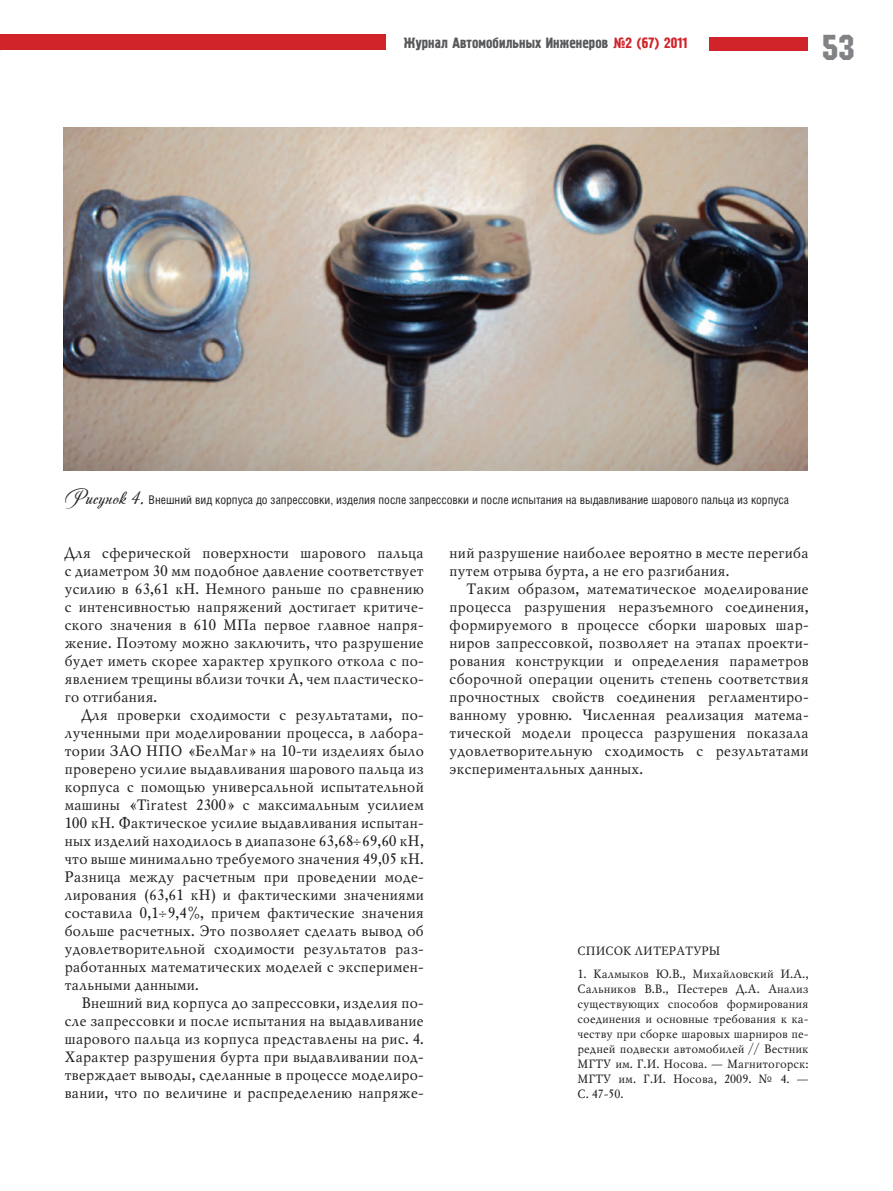
<style>
.page{position:relative;width:893px;height:1191px;background:#fff}
.page>*{position:absolute;margin:0;border:0;box-sizing:border-box;transform-origin:0 0}
.t1{font:36px "Machine C";color:#808285}
.TEXT{font:15px/18px "Mysl C";color:#231f20;text-align:justify}
.t2{font:15px "Pollock 1 C";color:#57585a}
._6_LITERATURA{font:12px/15px "Mysl C";color:#231f20;text-align:justify}
.PODPIS{font:12px "Helios Cond";color:#231f20}
.s1{color:#d1232a}
.s2{font-family:"Andantinoscript";font-size:21px}
.s3{font-family:"Minion Pro";font-style:italic}
</style>
<div class="page">
<div style="left:0;top:34px;width:386px;height:16px;background:#d1232a"></div>
<div style="left:709px;top:38px;width:99px;height:13px;background:#d1232a"></div>
<img style="left:64px;top:128px;width:744px;height:342px">
<p class="t2" style="left:404px;top:34px;width:285px">Журнал Автомобильных Инженеров <span class="s1">№2 (67) 2011</span></p>
<h1 class="t1" style="left:822px;top:27px;width:34px">53</h1>
<p class="PODPIS" style="left:64px;top:493px;width:727px"><span class="s2">Рисунок 4.</span> Внешний вид корпуса до запрессовки, изделия после запрессовки и после испытания на выдавливание шарового пальца из корпуса</p>
<p class="TEXT" style="left:449px;top:544px;width:361px">ний разрушение наиболее вероятно в месте перегиба путем отрыва бурта, а не его разгибания.</p>
<p class="TEXT" style="left:449px;top:580px;width:361px;text-indent:17px">Таким образом, математическое моделирование процесса разрушения неразъемного соединения, формируемого в процессе сборки шаровых шар&shy;ниров запрессовкой, позволяет на этапах проекти&shy;рования конструкции и определения параметров сборочной операции оценить степень соответствия прочностных свойств соединения регламентиро&shy;ванному уровню. Численная реализация матема&shy;тической модели процесса разрушения показала удовлетворительную сходимость с результатами экспериментальных данных.</p>
<p class="TEXT" style="left:64px;top:544px;width:361px">Для сферической поверхности шарового пальца с диаметром 30 мм подобное давление соответствует усилию в 63,61 кН. Немного раньше по сравнению с интенсивностью напряжений достигает критиче&shy;ского значения в 610 МПа первое главное напря&shy;жение. Поэтому можно заключить, что разрушение будет иметь скорее характер хрупкого откола с по&shy;явлением трещины вблизи точки А, чем пластическо&shy;го отгибания.</p>
<p class="TEXT" style="left:64px;top:706px;width:361px;text-indent:17px">Для проверки сходимости с результатами, по&shy;лученными при моделировании процесса, в лабора&shy;тории ЗАО НПО «БелМаг» на 10-ти изделиях было проверено усилие выдавливания шарового пальца из корпуса с помощью универсальной испытательной машины «Тiratest 2300» с максимальным усилием 100 кН. Фактическое усилие выдавливания испытан&shy;ных изделий находилось в диапазоне 63,68<span class="s3">÷</span>69,60 кН, что выше минимально требуемого значения 49,05 кН.<br>Разница между расчетным при проведении моде&shy;лирования (63,61 кН) и фактическими значениями составила 0,1<span class="s3">÷</span>9,4%, причем фактические значения больше расчетных. Это позволяет сделать вывод об удовлетворительной сходимости результатов раз&shy;работанных математических моделей с эксперимен&shy;тальными данными.</p>
<p class="TEXT" style="left:64px;top:994px;width:361px;text-indent:17px">Внешний вид корпуса до запрессовки, изделия по&shy;сле запрессовки и после испытания на выдавливание шарового пальца из корпуса представлены на рис. 4.<br>Характер разрушения бурта при выдавливании под&shy;тверждает выводы, сделанные в процессе моделиро&shy;вании, что по величине и распределению напряже-</p>
<p class="_6_LITERATURA" style="left:577px;top:943px;width:144px">СПИСОК ЛИТЕРАТУРЫ</p>
<p class="_6_LITERATURA" style="left:577px;top:967px;width:233px">1. Калмыков Ю.В., Михайловский И.А., Сальников В.В., Пестерев Д.А. Анализ существующих способов формирования соединения и основные требования к ка&shy;честву при сборке шаровых шарниров пе&shy;редней подвески автомобилей // Вестник МГТУ им. Г.И. Носова. — Магнитогорск:<br>МГТУ им. Г.И. Носова, 2009. № 4. — С. 47-50.</p>
</div>
